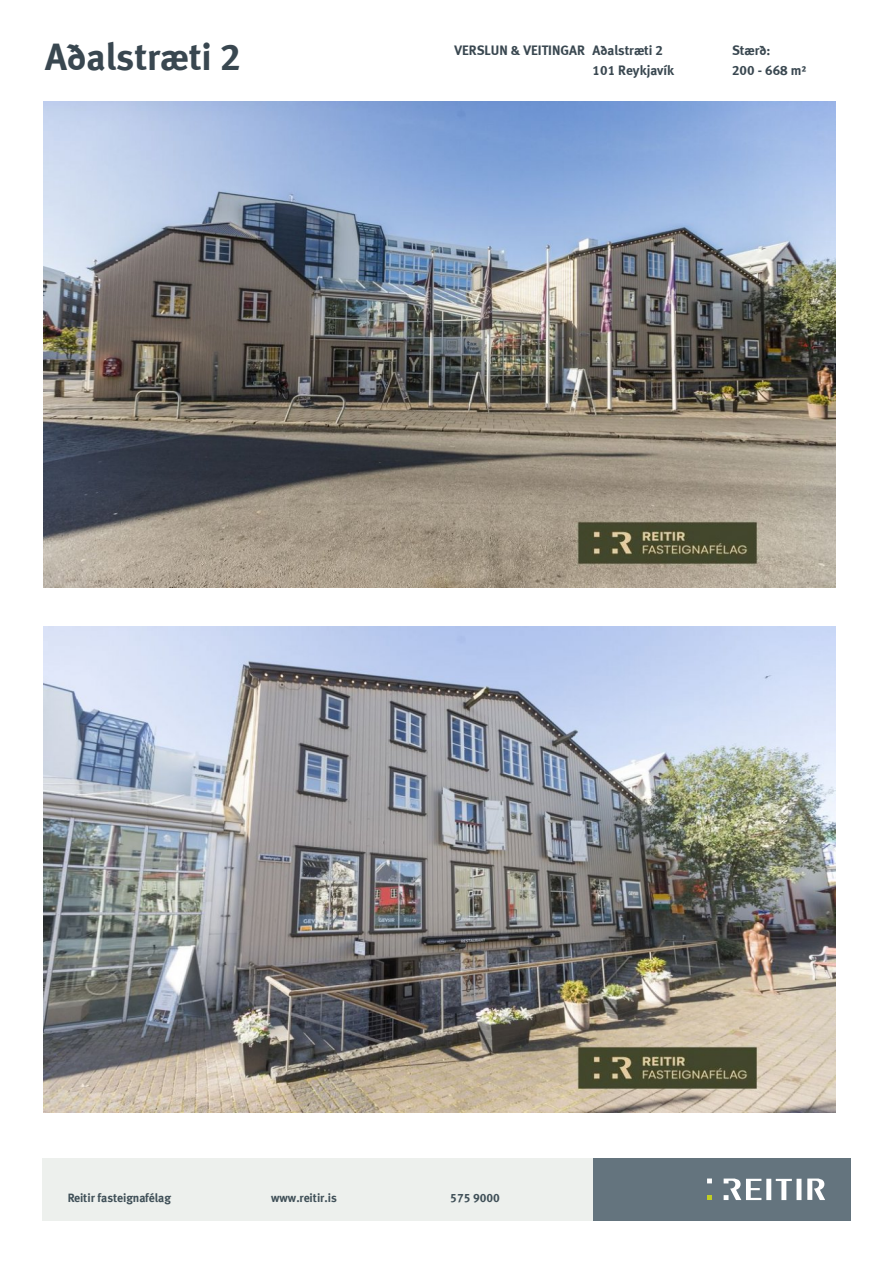
<style>
.page{position:relative;width:893px;height:1263px;background:#fff}
.page>*{position:absolute;margin:0;border:0;box-sizing:border-box;transform-origin:0 0}
.t1{font:700 37.5px "FF Meta Sans";color:#394750}
.t2{font:700 13.5px/19.5px "FF Meta Sans";color:#394750}
.t3{font:700 12px "FF Meta Sans";color:#45555f}
</style>
<div class="page">
<div style="left:43px;top:1158px;width:550px;height:62px;background:#edf0ed"></div>
<div style="left:593px;top:1158px;width:257px;height:62px;background:#64747e"></div>
<svg style="left:707px;top:1178px;width:118px;height:22px"></svg>
<img style="left:44px;top:102px;width:792px;height:486px">
<img style="left:44px;top:627px;width:792px;height:486px">
<h1 class="t1" style="left:45px;top:43px;width:198px">Aðalstræti 2</h1>
<p class="t2" style="left:592px;top:42px;width:83px;text-indent:-138px">VERSLUN &amp; VEITINGAR Aðalstræti 2<br>101 Reykjavík</p>
<p class="t2" style="left:732px;top:42px;width:76px">Stærð:<br>200 - 668 m²</p>
<p class="t3" style="left:67px;top:1190px;width:105px">Reitir fasteignafélag</p>
<p class="t3" style="left:271px;top:1190px;width:67px">www.reitir.is</p>
<p class="t3" style="left:450px;top:1190px;width:51px">575 9000</p>
</div>
